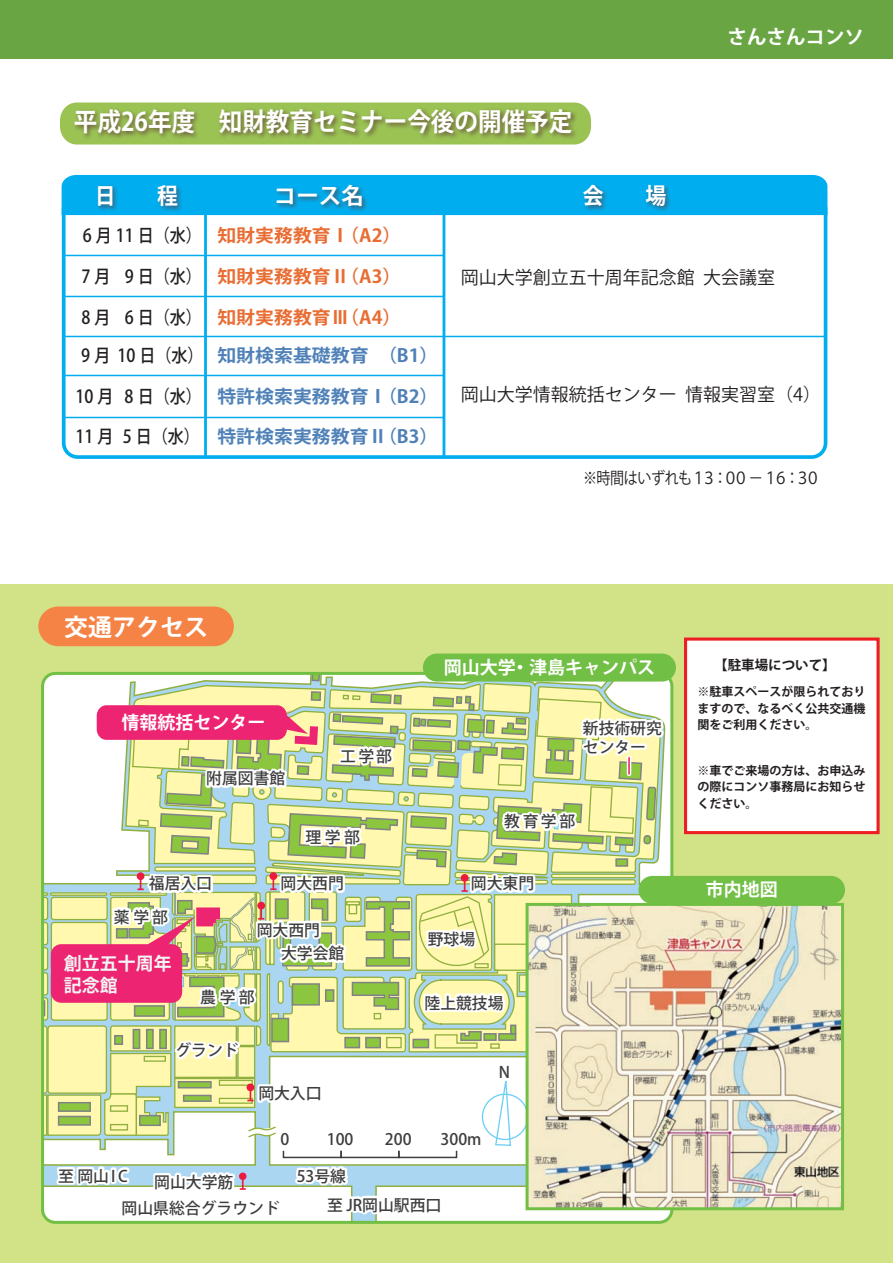
<style>
.page{position:relative;width:893px;height:1263px;background:#fff}
.page>*{position:absolute;margin:0;border:0;box-sizing:border-box;transform-origin:0 0}
.t1{font:700 25.5px "Koz Go Pro";color:#fff;scale:.92 1}
.t2{font:700 24px "Koz Go Pro";color:#fff}
.t3{font:700 22.5px "Koz Go Pro";color:#fff;scale:.92 1}
.t4{font:700 22.5px "Koz Go Pro";color:#fff}
.t5{font:700 19.5px "Koz Go Pro";color:#fff}
.t6{font:700 18px/38.2px "Koz Go Pro";color:#4f81b8;scale:1.05 1}
.t7{font:500 18px "Koz Go Pro";color:#231f20;scale:.89 1}
.t8{font:18px "Koz Go Pro";color:#231f20}
.t9{font:700 18px "Koz Go Pro";color:#fff}
.t10{font:700 18px "Koz Go Pro";color:#e86d33;scale:1.05 1}
.t11{font:700 18px/21.6px "Koz Go Pro";color:#f2f3f4}
.t12{font:16.5px "Koz Go Pro";letter-spacing:-.055em;color:#231f20;scale:.85 1}
.t13{font:500 15.75px/19px "Koz Go Pro";color:#3e3e3f}
.t14{font:700 13.5px "Koz Go Pro";color:#231f20}
.t15{font:700 12px/16.5px "Koz Go Pro";color:#231f20;text-align:justify}
.s1{color:#e86d33}
.s2{color:#fff}
</style>
<div class="page">
<div style="left:0;top:584px;width:893px;height:679px;background:#d2e287"></div>
<img style="left:666px;top:907px;width:174px;height:299px">
<div style="left:526px;top:903px;width:318px;height:307px;border:3px solid #71bf44"></div>
<svg style="left:43px;top:673px;width:623px;height:549px;background:#dddcbc"></svg>
<div style="left:424px;top:655px;width:250px;height:25px;background:#71bf44;border-radius:12px"></div>
<div style="left:423px;top:653px;width:253px;height:28px;border:3px solid #71bf44;border-radius:12px"></div>
<div style="left:40px;top:608px;width:192px;height:37px;background:#f58345;border-radius:18px"></div>
<div style="left:38px;top:606px;width:196px;height:40px;border:3px solid #f58345;border-radius:18px"></div>
<div style="left:640px;top:877px;width:203px;height:25px;background:#71bf44;border-radius:12px"></div>
<div style="left:638px;top:876px;width:207px;height:28px;border:3px solid #71bf44;border-radius:12px"></div>
<div style="left:684px;top:637px;width:196px;height:197px;background:#fff;border:3px solid #ee1d23"></div>
<div style="left:0;top:0;width:893px;height:58px;background:#69a643"></div>
<div style="left:62px;top:194px;width:765px;height:265px;border:4px solid #00aeef;border-radius:14px"></div>
<svg style="left:61px;top:174px;width:767px;height:43px;background:#14b4f0"></svg>
<hr style="left:204px;top:186px;width:3px;height:272px;background:#00aeef">
<hr style="left:443px;top:192px;width:2px;height:265px;background:#00aeef">
<img style="left:91px;top:180px;width:96px;height:37px">
<img style="left:270px;top:180px;width:103px;height:37px">
<img style="left:579px;top:180px;width:96px;height:37px">
<hr style="left:64px;top:255px;width:379px;height:1px;background:#00aeef">
<hr style="left:64px;top:296px;width:379px;height:1px;background:#00aeef">
<hr style="left:64px;top:336px;width:761px;height:1px;background:#00aeef">
<hr style="left:64px;top:375px;width:379px;height:1px;background:#00aeef">
<hr style="left:64px;top:417px;width:379px;height:1px;background:#00aeef">
<div style="left:60px;top:103px;width:531px;height:42px;background:#9ac354;border-radius:17px"></div>
<img style="left:70px;top:109px;width:511px;height:36px">
<p class="t1" style="left:74px;top:105px;width:543px">平成26年度　知財教育セミナー今後の開催予定</p>
<p class="t3" style="left:95px;top:181px;width:92px">日　　程</p>
<p class="t4" style="left:274px;top:181px;width:91px">コース名</p>
<p class="t3" style="left:583px;top:181px;width:92px">会　　場</p>
<p class="t7" style="left:83px;top:224px;width:135px">6 月 11 日（水）</p>
<p class="t10" style="left:217px;top:224px;width:177px">知財実務教育Ⅰ（A2）</p>
<p class="t5" style="left:728px;top:24px;width:138px">さんさんコンソ</p>
<p class="t7" style="left:81px;top:265px;width:137px">7 月 9 日（水）</p>
<p class="t10" style="left:217px;top:265px;width:177px">知財実務教育Ⅱ（A3）</p>
<p class="t8" style="left:461px;top:266px;width:316px">岡山大学創立五十周年記念館 大会議室</p>
<p class="t7" style="left:81px;top:306px;width:137px">8 月 6 日（水）</p>
<p class="t7" style="left:81px;top:344px;width:139px">9 月 10 日（水）</p>
<p class="t6" style="left:217px;top:299px;width:212px"><span class="s1">知財実務教育Ⅲ（A4）<br></span>知財検索基礎教育<span class="s2">Ⅰ</span>（B1）</p>
<p class="t7" style="left:75px;top:385px;width:143px">10 月 8 日（水）</p>
<p class="t7" style="left:76px;top:425px;width:141px">11 月 5 日（水）</p>
<p class="t6" style="left:217px;top:378px;width:212px">特許検索実務教育Ⅰ（B2）</p>
<p class="t6" style="left:217px;top:418px;width:212px">特許検索実務教育Ⅱ（B3）</p>
<p class="t8" style="left:461px;top:382px;width:362px">岡山大学情報統括センター 情報実習室（4）</p>
<p class="t12" style="left:583px;top:467px;width:281px">※時間はいずれも１３：００－１６：３０</p>
<p class="t2" style="left:64px;top:612px;width:145px">交通アクセス</p>
<p class="t9" style="left:444px;top:656px;width:213px">岡山大学・津島キャンパス</p>
<p class="t14" style="left:714px;top:656px;width:123px">【駐車場について】</p>
<p class="t9" style="left:122px;top:711px;width:145px">情報統括センター</p>
<p class="t13" style="left:206px;top:770px;width:81px">附属図書館</p>
<p class="t13" style="left:340px;top:747px;width:53px">工学部</p>
<p class="t13" style="left:305px;top:828px;width:56px">理 学 部</p>
<p class="t13" style="left:149px;top:875px;width:65px">福居入口</p>
<p class="t13" style="left:281px;top:875px;width:65px">岡大西門</p>
<p class="t13" style="left:257px;top:921px;width:65px">岡大西門</p>
<p class="t13" style="left:114px;top:908px;width:56px">薬学部</p>
<p class="t11" style="left:64px;top:954px;width:109px">創立五十周年記念館</p>
<p class="t13" style="left:200px;top:988px;width:56px">農学部</p>
<p class="t13" style="left:175px;top:1042px;width:65px">グランド</p>
<p class="t13" style="left:281px;top:945px;width:65px">大学会館</p>
<p class="t13" style="left:258px;top:1084px;width:65px">岡大入口</p>
<p class="t13" style="left:583px;top:719px;width:81px">新技術研究センター</p>
<p class="t13" style="left:504px;top:813px;width:73px">教育学部</p>
<p class="t13" style="left:471px;top:875px;width:65px">岡大東門</p>
<p class="t13" style="left:428px;top:930px;width:49px">野球場</p>
<p class="t13" style="left:424px;top:994px;width:81px">陸上競技場</p>
<p class="t13" style="left:499px;top:1063px;width:13px">N</p>
<p class="t13" style="left:280px;top:1131px;width:10px">0</p>
<p class="t13" style="left:327px;top:1131px;width:28px">100</p>
<p class="t13" style="left:385px;top:1131px;width:28px">200</p>
<p class="t13" style="left:441px;top:1131px;width:42px">300m</p>
<p class="t13" style="left:58px;top:1167px;width:71px">至 岡山IC</p>
<p class="t13" style="left:297px;top:1167px;width:51px">53号線</p>
<p class="t13" style="left:122px;top:1169px;width:160px;line-height:26.5px;text-indent:33px">岡山大学筋<br>岡山県総合グラウンド</p>
<p class="t13" style="left:327px;top:1196px;width:116px">至 JR岡山駅西口</p>
<p class="t15" style="left:698px;top:684px;width:169px">※駐車スペースが限られておりますので、なるべく公共交通機関をご利用ください。</p>
<p class="t15" style="left:698px;top:763px;width:169px">※車でご来場の方は、お申込みの際にコンソ事務局にお知らせください。</p>
<p class="t9" style="left:706px;top:878px;width:73px">市内地図</p>
</div>
